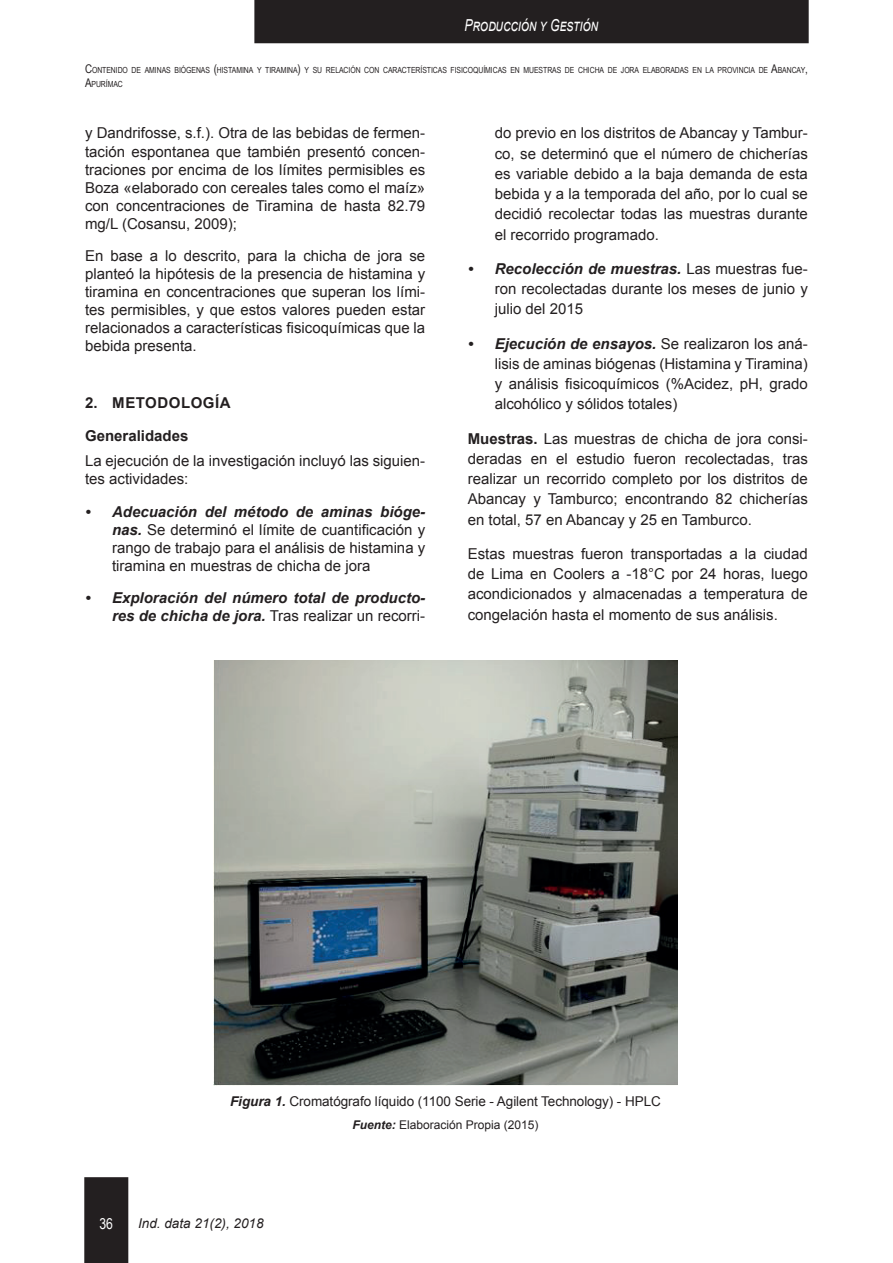
<style>
.page{position:relative;width:893px;height:1263px;background:#fff}
.page>*{position:absolute;margin:0;border:0;box-sizing:border-box;transform-origin:0 0}
.t1{font:italic 16.5px "Arial";color:#fff;scale:.75 1}
.t2{font:15px/20.2px "Arial";color:#231f20;text-align:justify}
.t3{font:italic 700 15px/18px "Arial";color:#231f20;text-align:right}
.t4{font:700 15px "Arial";letter-spacing:.035em;color:#231f20}
.t5{font:700 15px "Arial";color:#231f20}
.t6{font:15px "Arial Narrow";color:#fff}
.t7{font:13.5px "Arial";letter-spacing:-.005em;color:#231f20}
.t8{font:italic 13.5px "Arial";color:#231f20}
.t9{font:12px "Arial";color:#231f20}
.t10{font:8.4px/14.4px "Arial Narrow";letter-spacing:-.005em;color:#231f20}
.s1{font-size:12px}
.s2{font-weight:700;font-style:italic}
.s3{font-weight:400;font-style:normal}
.s4{font-weight:700}
</style>
<div class="page">
<div style="left:84px;top:1177px;width:44px;height:86px;background:#231f20"></div>
<div style="left:254px;top:0;width:555px;height:43px;background:#231f20"></div>
<img style="left:213px;top:660px;width:465px;height:426px">
<p class="t1" style="left:465px;top:14px;width:179px">Producción y Gestión</p>
<p class="t10" style="left:85px;top:62px;width:724px"><span class="s1">C</span>ONTENIDO DE AMINAS BIÓGENAS <span class="s1">(</span>HISTAMINA Y TIRAMINA<span class="s1">)</span> Y SU RELACIÓN CON CARACTERÍSTICAS FISICOQUÍMICAS EN MUESTRAS DE CHICHA DE JORA ELABORADAS EN LA PROVINCIA DE <span class="s1">A</span>BANCAY<span class="s1">,<br>A</span>PURÍMAC</p>
<p class="t2" style="left:85px;top:124px;width:342px;line-height:18px">y Dandrifosse, s.f.). Otra de las bebidas de fermen&shy;tación espontanea que también presentó concen&shy;traciones por encima de los límites permisibles es Boza «elaborado con cereales tales como el maíz» con concentraciones de Tiramina de hasta 82.79 mg/L (Cosansu, 2009);</p>
<p class="t2" style="left:85px;top:246px;width:342px;line-height:18px">En base a lo descrito, para la chicha de jora se planteó la hipótesis de la presencia de histamina y tiramina en concentraciones que superan los lími&shy;tes permisibles, y que estos valores pueden estar relacionados a características fisicoquímicas que la bebida presenta.</p>
<p class="t4" style="left:85px;top:392px;width:147px">2. METODOLOGÍA</p>
<p class="t5" style="left:85px;top:425px;width:105px">Generalidades</p>
<p class="t2" style="left:85px;top:452px;width:342px;line-height:18px">La ejecución de la investigación incluyó las siguien&shy;tes actividades:</p>
<p class="t2" style="left:112px;top:502px;width:315px;line-height:18px;text-indent:-27px"><span class="s2">• Adecuación del método de aminas bióge&shy;nas.</span> Se determinó el límite de cuantificación y rango de trabajo para el análisis de histamina y tiramina en muestras de chicha de jora</p>
<p class="t3" style="left:85px;top:589px;width:342px">• Exploración del número total de producto&shy;res de chicha de jora. <span class="s3">Tras realizar un recorri-</span></p>
<p class="t2" style="left:495px;top:123px;width:315px">do previo en los distritos de Abancay y Tambur&shy;co, se determinó que el número de chicherías es variable debido a la baja demanda de esta bebida y a la temporada del año, por lo cual se decidió recolectar todas las muestras durante el recorrido programado.</p>
<p class="t2" style="left:495px;top:258px;width:315px;text-indent:-27px"><span class="s2">• Recolección de muestras.</span> Las muestras fue&shy;ron recolectadas durante los meses de junio y julio del 2015</p>
<p class="t2" style="left:495px;top:333px;width:315px;text-indent:-27px"><span class="s2">• Ejecución de ensayos.</span> Se realizaron los aná&shy;lisis de aminas biógenas (Histamina y Tiramina) y análisis fisicoquímicos (%Acidez, pH, grado alcohólico y sólidos totales)</p>
<p class="t2" style="left:468px;top:428px;width:342px"><span class="s4">Muestras.</span> Las muestras de chicha de jora consi&shy;deradas en el estudio fueron recolectadas, tras realizar un recorrido completo por los distritos de Abancay y Tamburco; encontrando 82 chicherías en total, 57 en Abancay y 25 en Tamburco.</p>
<p class="t2" style="left:468px;top:543px;width:342px">Estas muestras fueron transportadas a la ciudad de Lima en Coolers a -18°C por 24 horas, luego acondicionados y almacenadas a temperatura de congelación hasta el momento de sus análisis.</p>
<p class="t7" style="left:230px;top:1092px;width:432px"><span class="s2">Figura 1.</span> Cromatógrafo líquido (1100 Serie - Agilent Technology) - HPLC</p>
<p class="t9" style="left:352px;top:1116px;width:188px"><span class="s2">Fuente:</span> Elaboración Propia (2015)</p>
<p class="t6" style="left:99px;top:1213px;width:15px">36</p>
<p class="t8" style="left:138px;top:1215px;width:127px">Ind. data 21(2), 2018</p>
</div>
